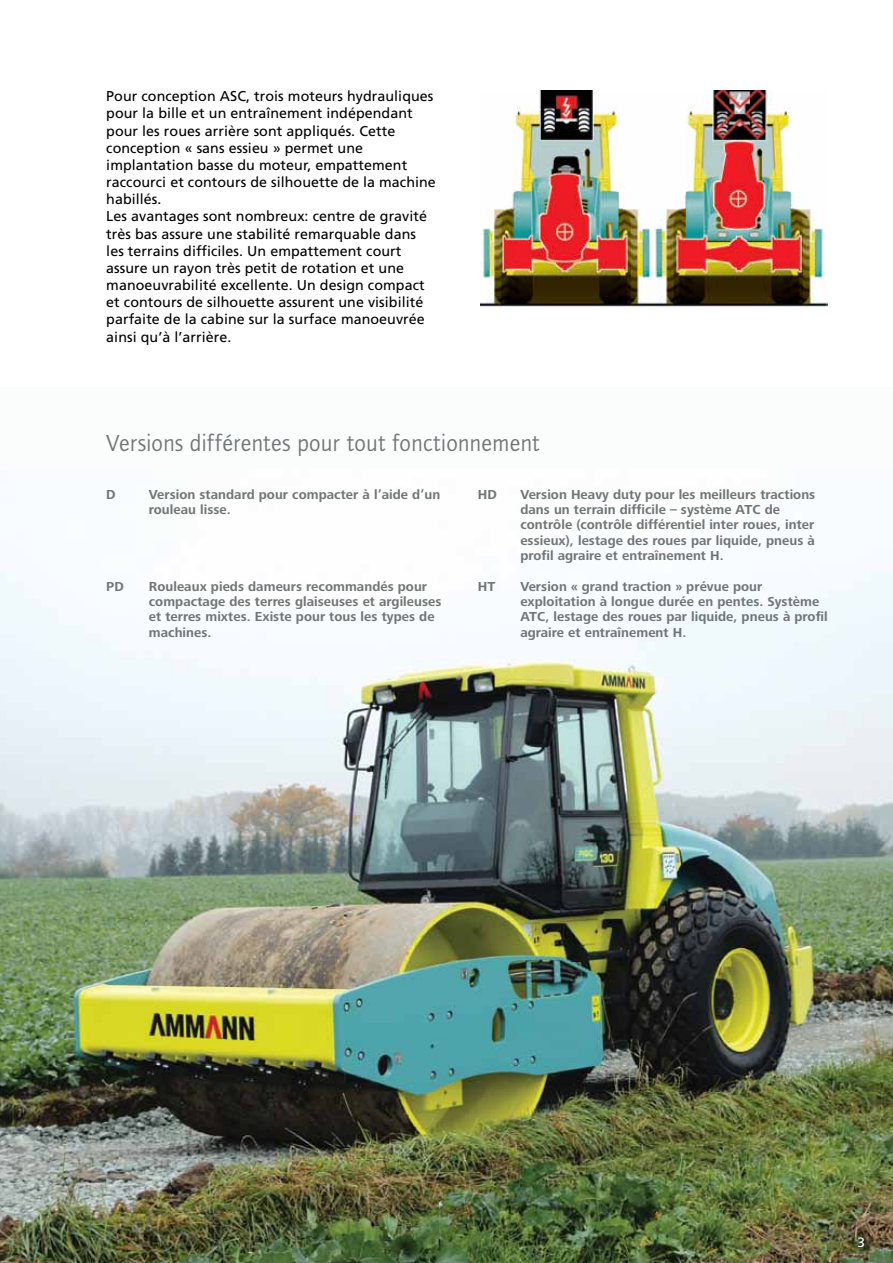
<style>
.page{position:relative;width:893px;height:1263px;background:#fff}
.page>*{position:absolute;margin:0;border:0;box-sizing:border-box;transform-origin:0 0}
.t1{font:24px "Foundry Journal OT2";color:#707575}
.t2{font:14.25px/17.1px "Frutiger CE";letter-spacing:.005em;color:#000}
.t3{font:700 13.5px/15.3px "Frutiger Next LTW1 G";letter-spacing:.005em;color:#707575}
.t4{font:13.5px "Frutiger CE";color:#fff}
</style>
<div class="page">
<div style="left:0;top:387px;width:893px;height:876px;background:#fbfdfd"></div>
<img style="left:0;top:573px;width:893px;height:690px">
<img style="left:480px;top:90px;width:347px;height:218px">
<p class="t2" style="left:106px;top:88px;width:331px">Pour conception ASC, trois moteurs hydrauliques pour la bille et un entraînement indépendant pour les roues arrière sont appliqués. Cette conception « sans essieu » permet une implantation basse du moteur, empattement raccourci et contours de silhouette de la machine habillés.<br>Les avantages sont nombreux: centre de gravité très bas assure une stabilité remarquable dans les terrains difficiles. Un empattement court assure un rayon très petit de rotation et une manoeuvrabilité excellente. Un design compact et contours de silhouette assurent une visibilité parfaite de la cabine sur la surface manoeuvrée ainsi qu’à l’arrière.</p>
<h1 class="t1" style="left:106px;top:427px;width:435px">Versions différentes pour tout fonctionnement</h1>
<p class="t3" style="left:106px;top:487px;width:11px">D</p>
<p class="t3" style="left:149px;top:487px;width:293px">Version standard pour compacter à l’aide d’un rouleau lisse.</p>
<p class="t3" style="left:106px;top:579px;width:19px">PD</p>
<p class="t3" style="left:149px;top:579px;width:294px">Rouleaux pieds dameurs recommandés pour compactage des terres glaiseuses et argileuses et terres mixtes. Existe pour tous les types de machines.</p>
<p class="t3" style="left:478px;top:487px;width:21px">HD</p>
<p class="t3" style="left:520px;top:487px;width:296px">Version Heavy duty pour les meilleurs tractions dans un terrain difficile – système ATC de contrôle (contrôle différentiel inter roues, inter essieux), lestage des roues par liquide, pneus à profil agraire et entraînement H.</p>
<p class="t3" style="left:478px;top:579px;width:19px">HT</p>
<p class="t3" style="left:520px;top:579px;width:309px">Version « grand traction » prévue pour exploitation à longue durée en pentes. Système ATC, lestage des roues par liquide, pneus à profil agraire et entraînement H.</p>
<p class="t4" style="left:857px;top:1234px;width:9px">3</p>
</div>
